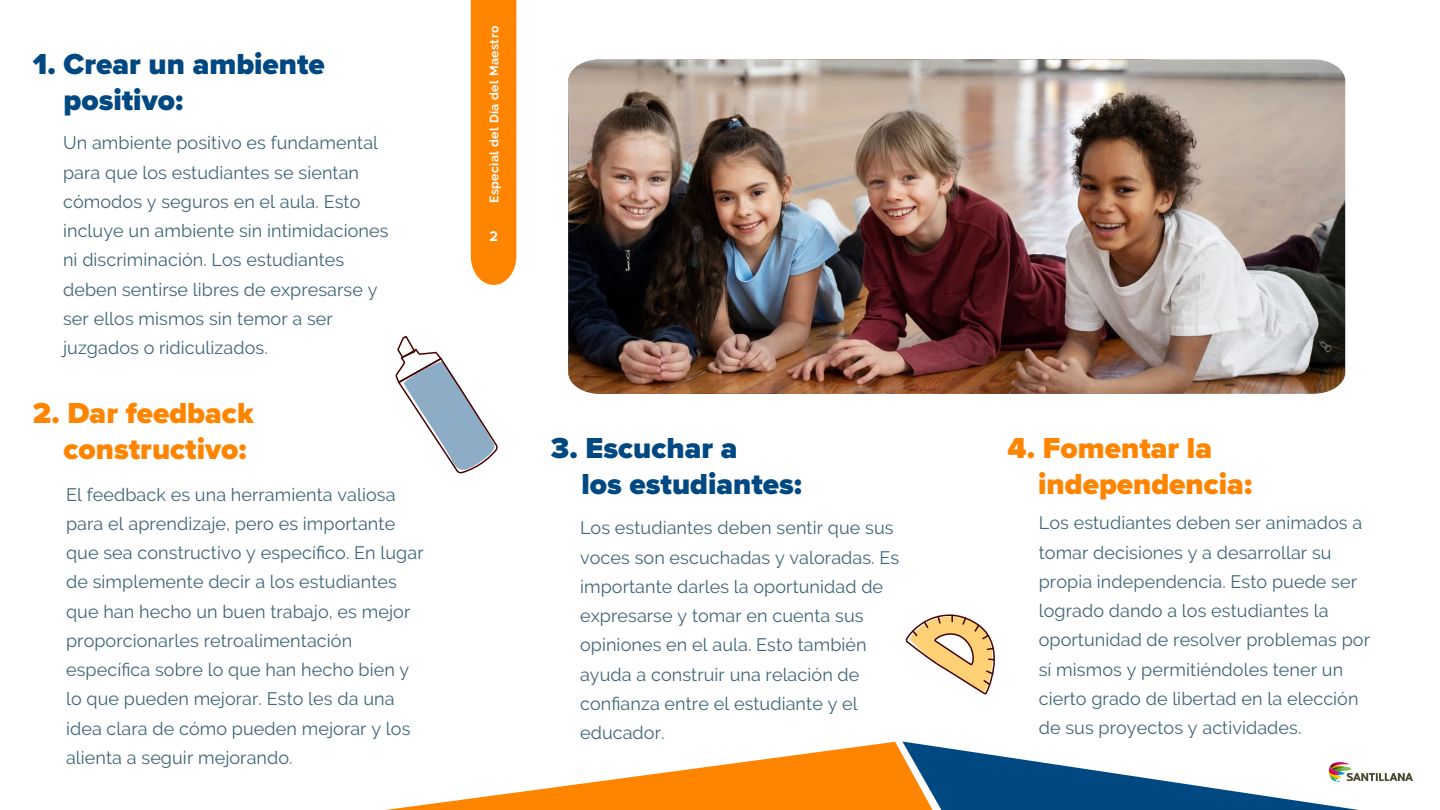
<style>
.page{position:relative;width:1440px;height:810px;background:#fff}
.page>*{position:absolute;margin:0;border:0;box-sizing:border-box;transform-origin:0 0}
.t1{font:900 30px/36px "Proxima Nova";color:#004881}
.t2{font:900 30px/36px "Proxima Nova";color:#ff8400;text-align:right}
.t3{font:18px/29.2px "Raleway";letter-spacing:.005em;color:#3f6677}
.t4{font:700 14.48px "Proxima Nova";color:#fff}
.t5{font:700 12.23px "Raleway";letter-spacing:.035em;color:#fff}
</style>
<div class="page">
<div style="left:471px;top:0;width:45px;height:285px;background:#ff8400"></div>
<img style="left:568px;top:59px;width:777px;height:335px">
<svg style="left:385px;top:742px;width:1028px;height:68px"></svg>
<svg style="left:905px;top:614px;width:90px;height:81px"></svg>
<svg style="left:395px;top:335px;width:103px;height:139px"></svg>
<h1 class="t1" style="left:64px;top:46px;width:263px;text-indent:-31px">1. Crear un ambiente positivo:</h1>
<p class="t3" style="left:63px;top:128px;width:327px">Un ambiente positivo es fundamental para que los estudiantes se sientan cómodos y seguros en el aula. Esto incluye un ambiente sin intimidaciones ni discriminación. Los estudiantes deben sentirse libres de expresarse y ser ellos mismos sin temor a ser juzgados o ridiculizados.</p>
<h1 class="t2" style="left:33px;top:395px;width:222px">2. Dar feedback constructivo:</h1>
<p class="t3" style="left:66px;top:480px;width:359px">El feedback es una herramienta valiosa para el aprendizaje, pero es importante que sea constructivo y específico. En lugar de simplemente decir a los estudiantes que han hecho un buen trabajo, es mejor proporcionarles retroalimentación específica sobre lo que han hecho bien y lo que pueden mejorar. Esto les da una idea clara de cómo pueden mejorar y los alienta a seguir mejorando.</p>
<p class="t5" style="left:487px;top:203px;width:179px;rotate:-90deg">Especial del Día del Maestro</p>
<p class="t4" style="left:490px;top:225px;width:10px">2</p>
<h1 class="t1" style="left:582px;top:430px;width:222px;text-indent:-31px">3. Escuchar a<br>los estudiantes:</h1>
<p class="t3" style="left:580px;top:513px;width:321px">Los estudiantes deben sentir que sus voces son escuchadas y valoradas. Es importante darles la oportunidad de expresarse y tomar en cuenta sus opiniones en el aula. Esto también ayuda a construir una relación de confianza entre el estudiante y el educador.</p>
<p class="t3" style="left:1039px;top:508px;width:333px">Los estudiantes deben ser animados a tomar decisiones y a desarrollar su propia independencia. Esto puede ser logrado dando a los estudiantes la oportunidad de resolver problemas por sí mismos y permitiéndoles tener un cierto grado de libertad en la elección de sus proyectos y actividades.</p>
<h1 class="t2" style="left:1038px;top:430px;width:215px;text-align:left;text-indent:-31px">4. Fomentar la independencia:</h1>
</div>
